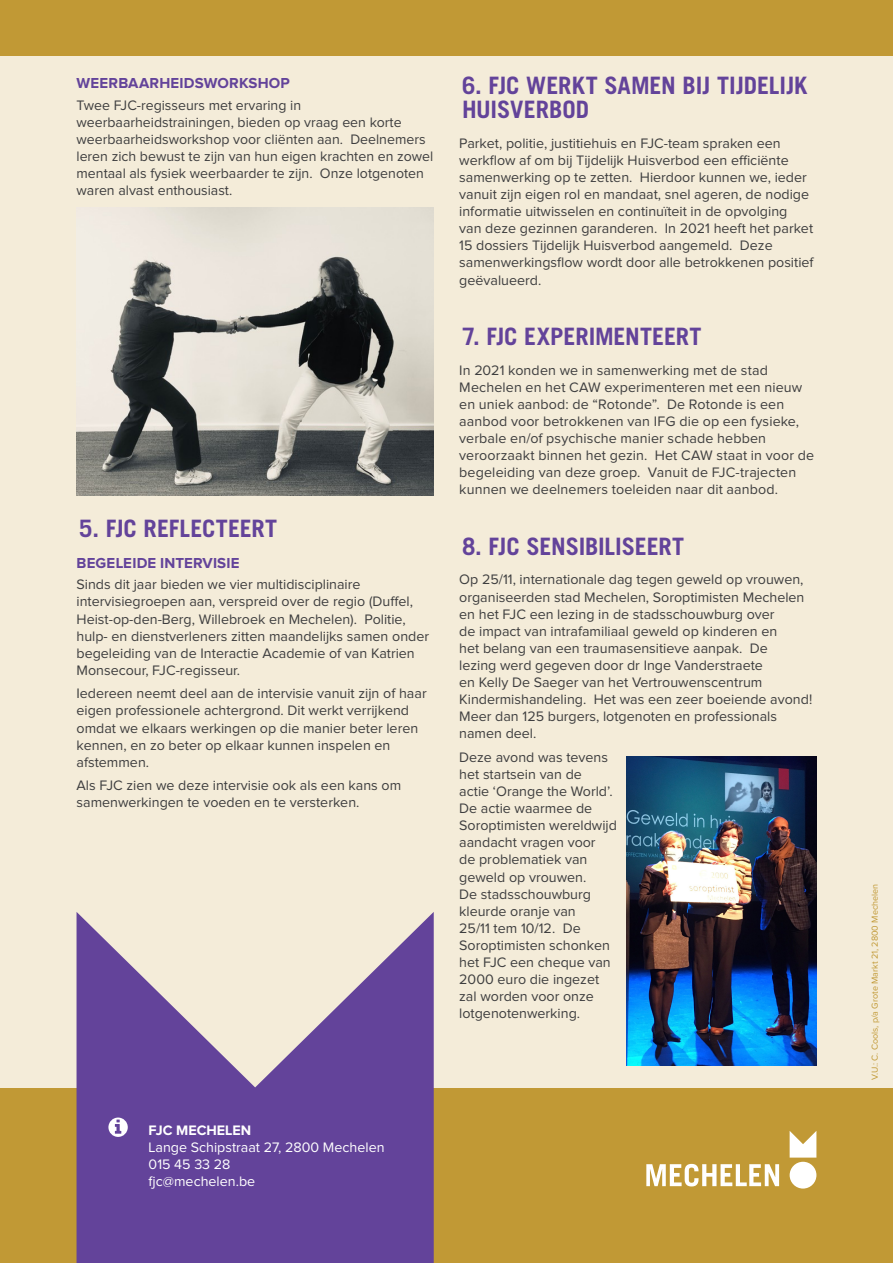
<style>
.page{position:relative;width:893px;height:1263px;background:#f4ecd9}
.page>*{position:absolute;margin:0;border:0;box-sizing:border-box;transform-origin:0 0}
.Titel{font:700 24px/24px "Trade Gothic LT Pro";letter-spacing:-.01em;color:#63439a}
.subtitel{font:700 15px "Proxima Nova";letter-spacing:.01em;color:#63439a}
.tekst{font:14.25px/17.1px "Proxima Nova";color:#3e3e3f}
.t1{font:14.25px "Proxima Nova";color:#fff}
.t2{font:700 14.25px "Proxima Nova";color:#fff}
.t3{font:9px "Proxima Nova";color:#c19935}
</style>
<div class="page">
<div style="left:0;top:1089px;width:893px;height:174px;background:#c19935"></div>
<svg style="left:77px;top:912px;width:357px;height:351px;fill:#63439a"></svg>
<div style="left:0;top:0;width:893px;height:55px;background:#c19935"></div>
<svg style="left:108px;top:1117px;width:20px;height:20px"></svg>
<svg style="left:646px;top:1164px;width:133px;height:22px"></svg>
<svg style="left:790px;top:1131px;width:26px;height:26px"></svg>
<div style="left:790px;top:1162px;width:26px;height:26px;background:#fff;border-radius:50%"></div>
<img style="left:626px;top:757px;width:190px;height:308px">
<img style="left:77px;top:208px;width:357px;height:287px">
<p class="subtitel" style="left:77px;top:75px;width:215px">WEERBAARHEIDSWORKSHOP</p>
<p class="tekst" style="left:77px;top:97px;width:358px">Twee FJC-regisseurs met ervaring in weerbaarheidstrainingen, bieden op vraag een korte weerbaarheidsworkshop voor cliënten aan. Deelnemers leren zich bewust te zijn van hun eigen krachten en zowel mentaal als fysiek weerbaarder te zijn. Onze lotgenoten waren alvast enthousiast.</p>
<p class="Titel" style="left:79px;top:516px;width:199px">5. FJC REFLECTEERT</p>
<p class="subtitel" style="left:77px;top:554px;width:165px">BEGELEIDE INTERVISIE</p>
<p class="tekst" style="left:77px;top:576px;width:354px">Sinds dit jaar bieden we vier multidisciplinaire intervisiegroepen aan, verspreid over de regio (Duffel, Heist-op-den-Berg, Willebroek en Mechelen). Politie, hulp- en dienstverleners zitten maandelijks samen onder begeleiding van de Interactie Academie of van Katrien Monsecour, FJC-regisseur.</p>
<p class="tekst" style="left:77px;top:685px;width:352px">Iedereen neemt deel aan de intervisie vanuit zijn of haar eigen professionele achtergrond. Dit werkt verrijkend omdat we elkaars werkingen op die manier beter leren kennen, en zo beter op elkaar kunnen inspelen en afstemmen.</p>
<p class="tekst" style="left:77px;top:777px;width:326px">Als FJC zien we deze intervisie ook als een kans om samenwerkingen te voeden en te versterken.</p>
<p class="Titel" style="left:462px;top:73px;width:347px">6. FJC WERKT SAMEN BIJ TIJDELIJK<br>HUISVERBOD</p>
<p class="tekst" style="left:459px;top:135px;width:356px">Parket, politie, justitiehuis en FJC-team spraken een werkflow af om bij Tijdelijk Huisverbod een efficiënte samenwerking op te zetten. Hierdoor kunnen we, ieder vanuit zijn eigen rol en mandaat, snel ageren, de nodige informatie uitwisselen en continuïteit in de opvolging<br>van deze gezinnen garanderen. In 2021 heeft het parket 15 dossiers Tijdelijk Huisverbod aangemeld. Deze samenwerkingsflow wordt door alle betrokkenen positief geëvalueerd.</p>
<p class="Titel" style="left:462px;top:324px;width:241px">7. FJC EXPERIMENTEERT</p>
<p class="tekst" style="left:459px;top:362px;width:356px">In 2021 konden we in samenwerking met de stad Mechelen en het CAW experimenteren met een nieuw en uniek aanbod: de “Rotonde”. De Rotonde is een aanbod voor betrokkenen van IFG die op een fysieke, verbale en/of psychische manier schade hebben veroorzaakt binnen het gezin. Het CAW staat in voor de begeleiding van deze groep. Vanuit de FJC-trajecten kunnen we deelnemers toeleiden naar dit aanbod.</p>
<p class="Titel" style="left:462px;top:534px;width:224px">8. FJC SENSIBILISEERT</p>
<p class="tekst" style="left:459px;top:571px;width:355px">Op 25/11, internationale dag tegen geweld op vrouwen, organiseerden stad Mechelen, Soroptimisten Mechelen en het FJC een lezing in de stadsschouwburg over<br>de impact van intrafamiliaal geweld op kinderen en<br>het belang van een traumasensitieve aanpak. De<br>lezing werd gegeven door dr Inge Vanderstraete<br>en Kelly De Saeger van het Vertrouwenscentrum Kindermishandeling. Het was een zeer boeiende avond!<br>Meer dan 125 burgers, lotgenoten en professionals namen deel.</p>
<p class="tekst" style="left:459px;top:749px;width:159px">Deze avond was tevens het startsein van de<br>actie ‘Orange the World’.<br>De actie waarmee de<br>Soroptimisten wereldwijd aandacht vragen voor<br>de problematiek van geweld op vrouwen.<br>De stadsschouwburg kleurde oranje van<br>25/11 tem 10/12. De<br>Soroptimisten schonken het FJC een cheque van<br>2000 euro die ingezet zal worden voor onze lotgenotenwerking.</p>
<p class="t2" style="left:149px;top:1122px;width:104px">FJC MECHELEN</p>
<p class="t1" style="left:149px;top:1139px;width:237px">Lange Schipstraat 27, 2800 Mechelen</p>
<p class="t1" style="left:149px;top:1157px;width:83px">015 45 33 28</p>
<p class="t1" style="left:149px;top:1174px;width:108px">fjc@mechelen.be</p>
<p class="t3" style="left:870px;top:1080px;width:198px;rotate:-90deg">V.U.: C. Cools, p/a Grote Markt 21, 2800 Mechelen</p>
</div>
